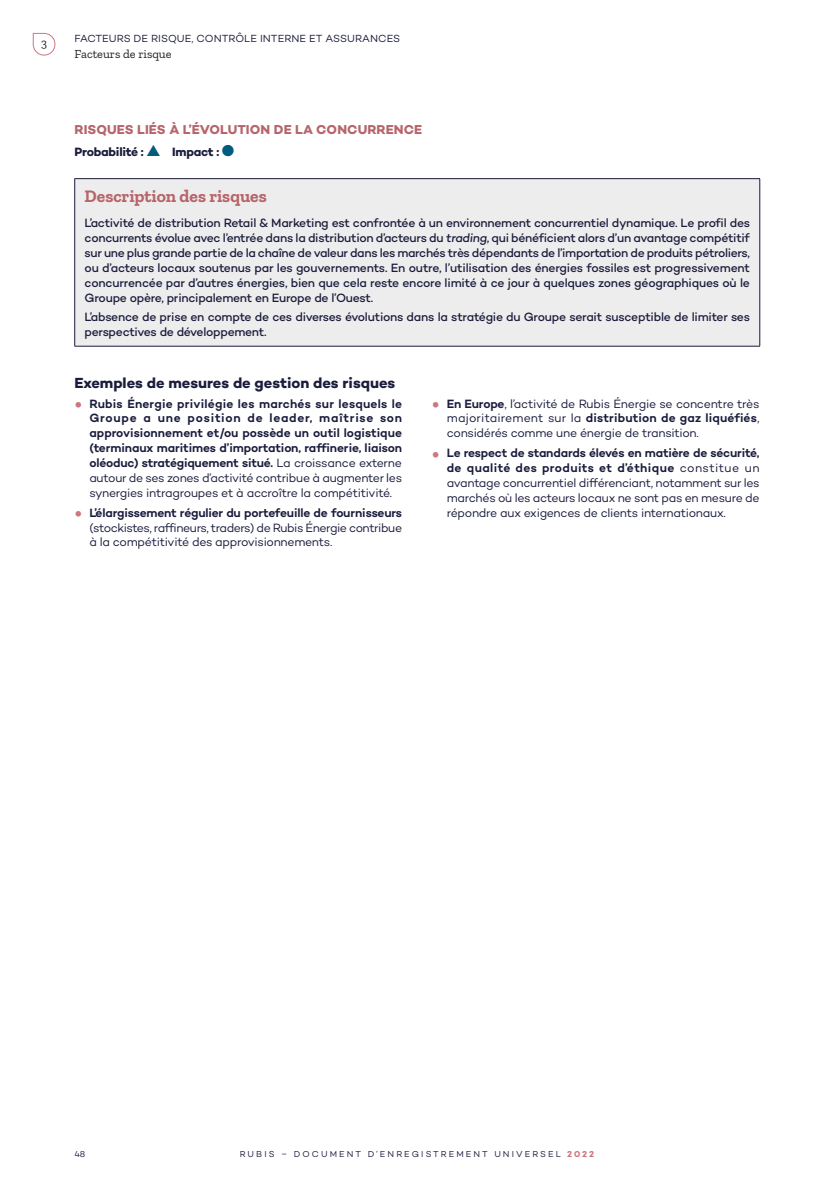
<style>
.page{position:relative;width:834px;height:1191px;background:#fff}
.page>*{position:absolute;margin:0;border:0;box-sizing:border-box;transform-origin:0 0}
.t1{font:700 17.5px "Zilla Slab";color:#b6656b}
.t2{font:700 14.88px "Campton";color:#1a1c3c}
.t3{font:700 13.12px "Campton";letter-spacing:.01em;color:#b6656b}
.t4{font:500 12.25px/14.9px "Campton";letter-spacing:-.02em;color:#1a1c3c;text-align:justify}
.t5{font:12.25px/14.9px "Campton";letter-spacing:-.03em;color:#1a1c3c;text-align:justify}
.t6{font:600 12.25px/14.9px "Campton";letter-spacing:-.015em;color:#1a1c3c;text-align:justify}
.t7{font:700 12.25px "Campton";letter-spacing:-.02em;color:#1a1c3c}
.t8{font:12.25px "Zilla Slab";color:#231f20}
.t9{font:10.5px "Campton";letter-spacing:.005em;color:#1a1c3c}
.t10{font:8.75px "Campton";letter-spacing:.24em;color:#1a1c3c}
.s1{color:#005c7e}
.s2{font-weight:400}
.s3{font-weight:600}
.s4{font-weight:700;color:#cd777f}
</style>
<div class="page">
<div style="left:75px;top:179px;width:684px;height:167px;background:#eeeded"></div>
<hr style="left:74px;top:178px;width:686px;height:1px;background:#1a1c3c">
<hr style="left:74px;top:179px;width:1px;height:167px;background:#1a1c3c">
<hr style="left:759px;top:179px;width:1px;height:167px;background:#1a1c3c">
<hr style="left:74px;top:346px;width:686px;height:1px;background:#1a1c3c">
<svg style="left:32px;top:32px;width:24px;height:24px"></svg>
<p class="t8" style="left:41px;top:35px;width:7px">3</p>
<p class="t9" style="left:74px;top:35px;width:327px">FACTEURS DE RISQUE, CONTRÔLE INTERNE ET ASSURANCES</p>
<p class="t8" style="left:74px;top:46px;width:99px">Facteurs de risque</p>
<p class="t3" style="left:74px;top:125px;width:349px">RISQUES LIÉS À L’ÉVOLUTION DE LA CONCURRENCE</p>
<p class="t7" style="left:74px;top:148px;width:161px">Probabilité : <span class="s1">▲</span> Impact : <span class="s1">●</span></p>
<h1 class="t1" style="left:85px;top:186px;width:183px">Description des risques</h1>
<p class="t4" style="left:85px;top:217px;width:666px">L’activité de distribution Retail &amp; Marketing est confrontée à un environnement concurrentiel dynamique. Le profil des concurrents évolue avec l’entrée dans la distribution d’acteurs du trading, qui bénéficient alors d’un avantage compétitif sur une plus grande partie de la chaîne de valeur dans les marchés très dépendants de l’importation de produits pétroliers, ou d’acteurs locaux soutenus par les gouvernements. En outre, l’utilisation des énergies fossiles est progressivement concurrencée par d’autres énergies, bien que cela reste encore limité à ce jour à quelques zones géographiques où le Groupe opère, principalement en Europe de l’Ouest.</p>
<p class="t4" style="left:85px;top:311px;width:666px">L’absence de prise en compte de ces diverses évolutions dans la stratégie du Groupe serait susceptible de limiter ses perspectives de développement.</p>
<p class="t2" style="left:74px;top:377px;width:322px">Exemples de mesures de gestion des risques</p>
<p class="t6" style="left:89px;top:397px;width:314px">Rubis Énergie privilégie les marchés sur lesquels le Groupe a une position de leader, maîtrise son approvisionnement et/ou possède un outil logistique (terminaux maritimes d’importation, raffinerie, liaison oléoduc) stratégiquement situé. <span class="s2">La croissance externe autour de ses zones d’activité contribue à augmenter les synergies intragroupes et à accroître la compétitivité.</span></p>
<p class="t6" style="left:89px;top:506px;width:314px">L’élargissement régulier du portefeuille de fournisseurs</p>
<p class="t5" style="left:89px;top:521px;width:314px">(stockistes, raffineurs, traders) de Rubis Énergie contribue à la compétitivité des approvisionnements.</p>
<p class="t5" style="left:446px;top:397px;width:314px"><span class="s3">En Europe</span>, l’activité de Rubis Énergie se concentre très majoritairement sur la <span class="s3">distribution de gaz liquéfiés</span>, considérés comme une énergie de transition.</p>
<p class="t5" style="left:446px;top:447px;width:314px"><span class="s3">Le respect de standards élevés en matière de sécurité, de qualité des produits et d’éthique</span> constitue un avantage concurrentiel différenciant, notamment sur les marchés où les acteurs locaux ne sont pas en mesure de répondre aux exigences de clients internationaux.</p>
<p class="t10" style="left:74px;top:1150px;width:12px">48</p>
<p class="t10" style="left:240px;top:1150px;width:356px">RUBIS – DOCUMENT D’ENREGISTREMENT UNIVERSEL <span class="s4">2022</span></p>
</div>
